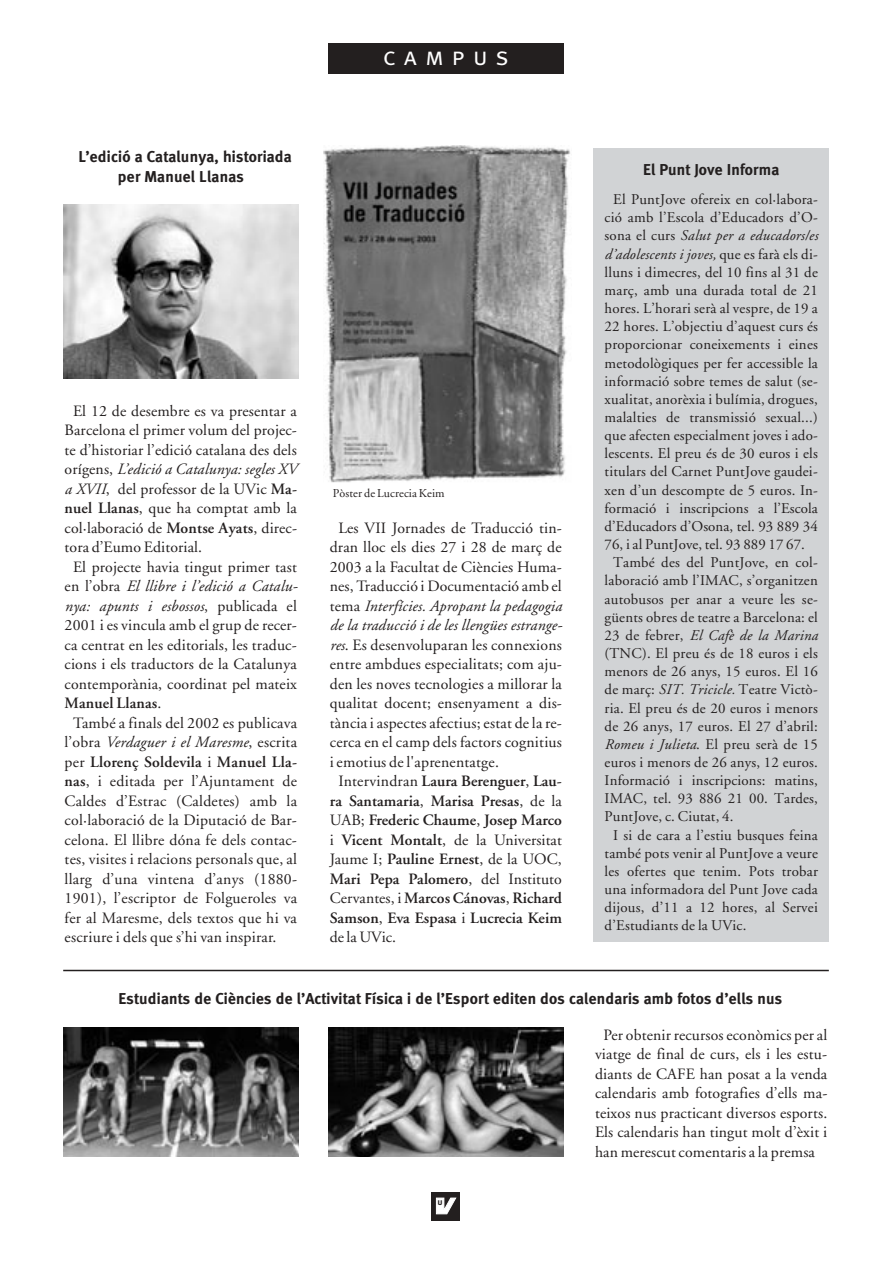
<style>
.page{position:relative;width:893px;height:1262px;background:#fff}
.page>*{position:absolute;margin:0;border:0;box-sizing:border-box;transform-origin:0 0}
.t1{font:25.5px "Meta Plus Normal Caps";letter-spacing:.32em;color:#fff}
.t2{font:15.75px/19.5px "Adobe Garamond";letter-spacing:.01em;color:#231f1f;text-align:justify}
.t3{font:600 15.75px "Adobe Garamond";letter-spacing:.005em;color:#231f1f}
.t4{font:italic 15.75px "Adobe Garamond";letter-spacing:.01em;color:#231f1f}
.t5{font:700 15.75px/19.5px "Meta";letter-spacing:.015em;color:#231f1f;text-align:center}
.t6{font:14.85px "Adobe Garamond";letter-spacing:.015em;color:#231f1f}
.t7{font:italic 14.85px "Adobe Garamond";letter-spacing:.015em;color:#231f1f}
.t8{font:12px "Adobe Garamond";letter-spacing:.01em;color:#231f1f}
.t9{font:8.7px "Meta Plus Bold Caps";color:#231f1f}
.s1{font-style:normal}
.s2{font-style:italic}
.s3{font-weight:600}
.s4{font-weight:400}
</style>
<div class="page">
<div style="left:593px;top:149px;width:236px;height:793px;background:#d1d3d5"></div>
<div style="left:431px;top:1192px;width:29px;height:28px;background:#231f1f"></div>
<svg style="left:435px;top:1197px;width:22px;height:18px"></svg>
<svg style="left:436px;top:1197px;width:20px;height:17px"></svg>
<div style="left:328px;top:43px;width:235px;height:30px;background:#231f1f"></div>
<img style="left:328px;top:1027px;width:235px;height:130px">
<img style="left:63px;top:1027px;width:235px;height:130px">
<hr style="left:63px;top:969px;width:765px;height:2px;background:#231f1f">
<img style="left:63px;top:205px;width:235px;height:173px">
<img style="left:323px;top:146px;width:247px;height:337px">
<p class="t5" style="left:78px;top:148px;width:215px">L’edició a Catalunya, historiada per Manuel Llanas</p>
<h1 class="t1" style="left:383px;top:42px;width:127px">campus</h1>
<p class="t2" style="left:73px;top:402px;width:225px">El 12 de desembre es va presentar a</p>
<p class="t2" style="left:65px;top:422px;width:234px">Barcelona el primer volum del projec-</p>
<p class="t2" style="left:65px;top:441px;width:234px">te d’historiar l’edició catalana des dels</p>
<p class="t4" style="left:65px;top:463px;width:234px"><span class="s1">orígens,</span> L’edició a Catalunya: segles XV</p>
<p class="t2" style="left:65px;top:480px;width:234px"><span class="s2">a XVII</span>, del professor de la UVic <span class="s3">Ma-</span></p>
<p class="t2" style="left:65px;top:500px;width:234px"><span class="s3">nuel Llanas</span>, que ha comptat amb la</p>
<p class="t2" style="left:65px;top:519px;width:234px">col·laboració de <span class="s3">Montse Ayats</span>, direc-</p>
<p class="t2" style="left:65px;top:539px;width:139px">tora d’Eumo Editorial.</p>
<p class="t2" style="left:73px;top:558px;width:225px">El projecte havia tingut primer tast</p>
<p class="t4" style="left:65px;top:580px;width:233px"><span class="s1">en l’obra</span> El llibre i l’edició a Catalu-</p>
<p class="t4" style="left:65px;top:599px;width:234px">nya: apunts i esbossos<span class="s1">, publicada el</span></p>
<p class="t2" style="left:65px;top:617px;width:234px">2001 i es vincula amb el grup de recer-</p>
<p class="t2" style="left:65px;top:636px;width:234px">ca centrat en les editorials, les traduc-</p>
<p class="t2" style="left:65px;top:656px;width:233px">cions i els traductors de la Catalunya</p>
<p class="t2" style="left:65px;top:675px;width:234px">contemporània, coordinat pel mateix</p>
<p class="t3" style="left:65px;top:697px;width:98px">Manuel Llanas<span class="s4">.</span></p>
<p class="t2" style="left:73px;top:714px;width:225px">També a finals del 2002 es publicava</p>
<p class="t4" style="left:65px;top:736px;width:234px"><span class="s1">l’obra</span> Verdaguer i el Maresme<span class="s1">, escrita</span></p>
<p class="t3" style="left:65px;top:755px;width:234px"><span class="s4">per</span> Llorenç Soldevila <span class="s4">i</span> Manuel Lla-</p>
<p class="t2" style="left:65px;top:773px;width:234px"><span class="s3">nas</span>, i editada per l’Ajuntament de</p>
<p class="t2" style="left:65px;top:792px;width:234px">Caldes d’Estrac (Caldetes) amb la</p>
<p class="t2" style="left:65px;top:812px;width:234px">col·laboració de la Diputació de Bar-</p>
<p class="t2" style="left:65px;top:831px;width:234px">celona. El llibre dóna fe dels contac-</p>
<p class="t2" style="left:65px;top:851px;width:234px">tes, visites i relacions personals que, al</p>
<p class="t2" style="left:65px;top:870px;width:234px">llarg d’una vintena d’anys (1880-</p>
<p class="t2" style="left:65px;top:890px;width:234px">1901), l’escriptor de Folgueroles va</p>
<p class="t2" style="left:65px;top:909px;width:234px">fer al Maresme, dels textos que hi va</p>
<p class="t2" style="left:65px;top:929px;width:213px">escriure i dels que s’hi van inspirar.</p>
<p class="t8" style="left:333px;top:488px;width:113px">Pòster de Lucrecia Keim</p>
<p class="t2" style="left:338px;top:519px;width:225px">Les VII Jornades de Traducció tin-</p>
<p class="t2" style="left:330px;top:539px;width:233px">dran lloc els dies 27 i 28 de març de</p>
<p class="t2" style="left:330px;top:558px;width:233px">2003 a la Facultat de Ciències Huma-</p>
<p class="t2" style="left:330px;top:578px;width:233px">nes, Traducció i Documentació amb el</p>
<p class="t4" style="left:330px;top:599px;width:233px"><span class="s1">tema</span> Interfícies. Apropant la pedagogia</p>
<p class="t4" style="left:330px;top:619px;width:232px">de la traducció i de les llengües estrange-</p>
<p class="t2" style="left:330px;top:636px;width:234px"><span class="s2">res</span>. Es desenvoluparan les connexions</p>
<p class="t2" style="left:330px;top:656px;width:233px">entre ambdues especialitats; com aju-</p>
<p class="t2" style="left:330px;top:675px;width:234px">den les noves tecnologies a millorar la</p>
<p class="t2" style="left:330px;top:695px;width:233px">qualitat docent; ensenyament a dis-</p>
<p class="t2" style="left:330px;top:714px;width:233px">tància i aspectes afectius; estat de la re-</p>
<p class="t2" style="left:330px;top:734px;width:234px">cerca en el camp dels factors cognitius</p>
<p class="t2" style="left:330px;top:753px;width:171px">i emotius de l'aprenentatge.</p>
<p class="t3" style="left:338px;top:775px;width:225px"><span class="s4">Intervindran</span> Laura Berenguer<span class="s4">,</span> Lau-</p>
<p class="t3" style="left:330px;top:794px;width:233px">ra Santamaria<span class="s4">,</span> Marisa Presas<span class="s4">, de la</span></p>
<p class="t3" style="left:330px;top:814px;width:233px"><span class="s4">UAB;</span> Frederic Chaume<span class="s4">,</span> Josep Marco</p>
<p class="t2" style="left:330px;top:831px;width:233px">i <span class="s3">Vicent Montalt</span>, de la Universitat</p>
<p class="t2" style="left:330px;top:851px;width:233px">Jaume I; <span class="s3">Pauline Ernest</span>, de la UOC,</p>
<p class="t3" style="left:330px;top:872px;width:233px">Mari Pepa Palomero<span class="s4">, del Instituto</span></p>
<p class="t3" style="left:330px;top:892px;width:233px"><span class="s4">Cervantes, i</span> Marcos Cánovas<span class="s4">,</span> Richard</p>
<p class="t3" style="left:330px;top:911px;width:233px">Samson<span class="s4">,</span> Eva Espasa <span class="s4">i</span> Lucrecia Keim</p>
<p class="t2" style="left:330px;top:929px;width:68px">de la UVic.</p>
<p class="t5" style="left:643px;top:161px;width:138px">El Punt Jove Informa</p>
<p class="t6" style="left:613px;top:193px;width:206px">El PuntJove ofereix en col·labora-</p>
<p class="t6" style="left:604px;top:212px;width:215px">ció amb l’Escola d’Educadors d’O-</p>
<p class="t7" style="left:604px;top:230px;width:215px"><span class="s1">sona el curs</span> Salut per a educadors/es</p>
<p class="t7" style="left:604px;top:248px;width:215px">d’adolescents i joves, <span class="s1">que es farà els di-</span></p>
<p class="t6" style="left:604px;top:266px;width:215px">lluns i dimecres, del 10 fins al 31 de</p>
<p class="t6" style="left:604px;top:284px;width:215px">març, amb una durada total de 21</p>
<p class="t6" style="left:604px;top:302px;width:215px">hores. L’horari serà al vespre, de 19 a</p>
<p class="t6" style="left:604px;top:320px;width:215px">22 hores. L’objectiu d’aquest curs és</p>
<p class="t6" style="left:604px;top:339px;width:215px">proporcionar coneixements i eines</p>
<p class="t6" style="left:604px;top:357px;width:215px">metodològiques per fer accessible la</p>
<p class="t6" style="left:604px;top:375px;width:215px">informació sobre temes de salut (se-</p>
<p class="t6" style="left:604px;top:393px;width:215px">xualitat, anorèxia i bulímia, drogues,</p>
<p class="t6" style="left:604px;top:411px;width:215px">malalties de transmissió sexual...)</p>
<p class="t6" style="left:604px;top:429px;width:215px">que afecten especialment joves i ado-</p>
<p class="t6" style="left:604px;top:447px;width:215px">lescents. El preu és de 30 euros i els</p>
<p class="t6" style="left:604px;top:466px;width:215px">titulars del Carnet PuntJove gaudei-</p>
<p class="t6" style="left:604px;top:484px;width:215px">xen d’un descompte de 5 euros. In-</p>
<p class="t6" style="left:604px;top:502px;width:215px">formació i inscripcions a l’Escola</p>
<p class="t6" style="left:604px;top:520px;width:215px">d’Educadors d’Osona, tel. 93 889 34</p>
<p class="t6" style="left:604px;top:538px;width:202px">76, i al PuntJove, tel. 93 889 17 67.</p>
<p class="t6" style="left:613px;top:556px;width:206px">També des del PuntJove, en col-</p>
<p class="t6" style="left:604px;top:575px;width:215px">laboració amb l’IMAC, s’organitzen</p>
<p class="t6" style="left:604px;top:593px;width:215px">autobusos per anar a veure les se-</p>
<p class="t6" style="left:604px;top:611px;width:215px">güents obres de teatre a Barcelona: el</p>
<p class="t7" style="left:604px;top:629px;width:215px"><span class="s1">23 de febrer,</span> El Cafè de la Marina</p>
<p class="t6" style="left:604px;top:647px;width:215px">(TNC). El preu és de 18 euros i els</p>
<p class="t6" style="left:604px;top:665px;width:215px">menors de 26 anys, 15 euros. El 16</p>
<p class="t6" style="left:604px;top:683px;width:215px">de març: <span class="s2">SIT. Tricicle.</span> Teatre Victò-</p>
<p class="t6" style="left:604px;top:702px;width:215px">ria. El preu és de 20 euros i menors</p>
<p class="t6" style="left:604px;top:720px;width:215px">de 26 anys, 17 euros. El 27 d’abril:</p>
<p class="t6" style="left:604px;top:738px;width:215px"><span class="s2">Romeu i Julieta</span>. El preu serà de 15</p>
<p class="t6" style="left:604px;top:756px;width:215px">euros i menors de 26 anys, 12 euros.</p>
<p class="t6" style="left:604px;top:774px;width:215px">Informació i inscripcions: matins,</p>
<p class="t6" style="left:604px;top:792px;width:215px">IMAC, tel. 93 886 21 00. Tardes,</p>
<p class="t6" style="left:604px;top:810px;width:130px">PuntJove, c. Ciutat, 4.</p>
<p class="t6" style="left:613px;top:829px;width:206px">I si de cara a l’estiu busques feina</p>
<p class="t6" style="left:604px;top:847px;width:215px">també pots venir al PuntJove a veure</p>
<p class="t6" style="left:604px;top:865px;width:215px">les ofertes que tenim. Pots trobar</p>
<p class="t6" style="left:604px;top:883px;width:215px">una informadora del Punt Jove cada</p>
<p class="t6" style="left:604px;top:901px;width:215px">dijous, d’11 a 12 hores, al Servei</p>
<p class="t6" style="left:604px;top:919px;width:143px">d’Estudiants de la UVic.</p>
<p class="t5" style="left:118px;top:990px;width:665px">Estudiants de Ciències de l’Activitat Física i de l’Esport editen dos calendaris amb fotos d’ells nus</p>
<p class="t2" style="left:595px;top:1026px;width:234px;text-indent:9px">Per obtenir recursos econòmics per al viatge de final de curs, els i les estu&shy;diants de CAFE han posat a la venda calendaris amb fotografies d’ells ma&shy;teixos nus practicant diversos esports.<br>Els calendaris han tingut molt d’èxit i han merescut comentaris a la premsa</p>
<p class="t9" style="left:437px;top:1196px;width:7px">u</p>
</div>
